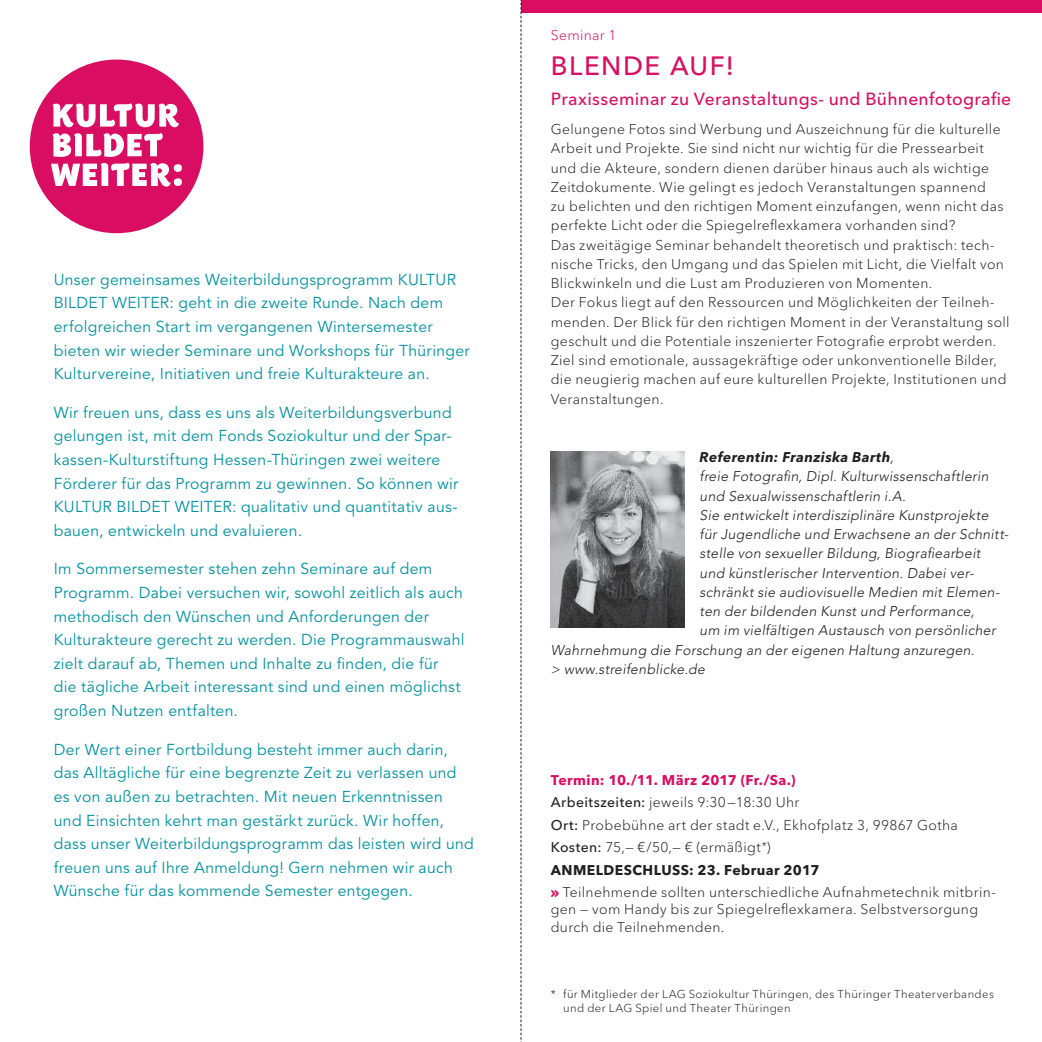
<style>
.page{position:relative;width:1042px;height:1042px;background:#fff}
.page>*{position:absolute;margin:0;border:0;box-sizing:border-box;transform-origin:0 0}
.t1{font:500 26.25px "Avenir Next LT Pro";letter-spacing:.055em;color:#d90e63}
.t2{font:500 17.5px "Avenir Next LT Pro";letter-spacing:.015em;color:#d90e63}
.t3{font:15.75px/23.6px "Avenir LT Std";letter-spacing:.02em;color:#0092a2}
.t4{font:300 14px/19.2px "Avenir Next Pro";letter-spacing:.025em;color:#231f20}
.t5{font:italic 300 14px "Avenir LT Std";letter-spacing:.025em;color:#231f20}
.t6{font:700 14px "Avenir Next LT Pro";letter-spacing:.03em;color:#d90e63}
.t7{font:700 14px "Avenir Next LT Pro";letter-spacing:.03em;color:#231f20}
.t8{font:italic 700 14px "Avenir Next LT Pro";letter-spacing:.025em;color:#231f20}
.t9{font:300 14px "Avenir Next Pro";letter-spacing:.025em;color:#d90e63}
.t10{font:300 11.38px/14px "Avenir Next Pro";letter-spacing:.035em;color:#231f20}
.s1{font-family:"Avenir LT Std";font-weight:300}
.s2{font-family:"Avenir Next LT Pro";font-weight:500}
.s3{font-family:"Chino Display ITC Pro";font-weight:900;color:#d90e63}
</style>
<div class="page">
<div style="left:521px;top:0;width:521px;height:12px;background:#d90e63"></div>
<img style="left:551px;top:451px;width:134px;height:177px">
<div style="left:30px;top:60px;width:173px;height:173px;background:#d90e63;border-radius:50%"></div>
<svg style="left:51px;top:163px;width:131px;height:24px"></svg>
<svg style="left:52px;top:133px;width:111px;height:24px"></svg>
<svg style="left:52px;top:103px;width:127px;height:24px"></svg>
<svg style="left:520px;top:0;width:1px;height:1042px"></svg>
<p class="t3" style="left:54px;top:268px;width:417px">Unser gemeinsames Weiterbildungsprogramm KULTUR BILDET WEITER: geht in die zweite Runde. Nach dem erfolgreichen Start im vergangenen Wintersemester bieten wir wieder Seminare und Workshops für Thüringer Kulturvereine, Initiativen und freie Kulturakteure an.</p>
<p class="t3" style="left:54px;top:401px;width:406px">Wir freuen uns, dass es uns als Weiterbildungsverbund gelungen ist, mit dem Fonds Soziokultur und der Spar&shy;kassen-Kulturstiftung Hessen-Thüringen zwei weitere Förderer für das Programm zu gewinnen. So können wir KULTUR BILDET WEITER: qualitativ und quantitativ aus&shy;bauen, entwickeln und evaluieren.</p>
<p class="t3" style="left:54px;top:557px;width:412px">Im Sommersemester stehen zehn Seminare auf dem Programm. Dabei versuchen wir, sowohl zeitlich als auch methodisch den Wünschen und Anforderungen der Kulturakteure gerecht zu werden. Die Programmauswahl zielt darauf ab, Themen und Inhalte zu finden, die für die tägliche Arbeit interessant sind und einen möglichst großen Nutzen entfalten.</p>
<p class="t3" style="left:54px;top:738px;width:421px">Der Wert einer Fortbildung besteht immer auch darin, das Alltägliche für eine begrenzte Zeit zu verlassen und es von außen zu betrachten. Mit neuen Erkenntnissen und Einsichten kehrt man gestärkt zurück. Wir hoffen, dass unser Weiterbildungsprogramm das leisten wird und freuen uns auf Ihre Anmeldung! Gern nehmen wir auch Wünsche für das kommende Semester entgegen.</p>
<p class="t9" style="left:551px;top:27px;width:67px">Seminar 1</p>
<h1 class="t1" style="left:551px;top:50px;width:185px">BLENDE AUF!</h1>
<p class="t2" style="left:551px;top:88px;width:462px">Praxisseminar zu Veranstaltungs- und Bühnenfotografie</p>
<p class="t4" style="left:551px;top:119px;width:460px">Gelungene Fotos sind Werbung und Auszeichnung für die kulturelle Arbeit und Projekte. Sie sind nicht nur wichtig für die Pressearbeit und die Akteure, sondern dienen darüber hinaus auch als wichtige Zeitdokumente. Wie gelingt es jedoch Veranstaltungen spannend<br>zu belichten und den richtigen Moment einzufangen, wenn nicht das perfekte Licht oder die Spiegelreflexkamera vorhanden sind?<br>Das zweitägige Seminar behandelt theoretisch und praktisch: tech&shy;nische Tricks, den Umgang und das Spielen mit Licht, die Vielfalt von Blickwinkeln und die Lust am Produzieren von Momenten.<br>Der Fokus liegt auf den Ressourcen und Möglichkeiten der Teilneh&shy;menden. Der Blick für den richtigen Moment in der Veranstaltung soll geschult und die Potentiale inszenierter Fotografie erprobt werden.<br>Ziel sind emotionale, aussagekräftige oder unkonventionelle Bilder, die neugierig machen auf eure kulturellen Projekte, Institutionen und Veranstaltungen.</p>
<p class="t8" style="left:699px;top:449px;width:195px">Referentin: Franziska Barth<span class="s1">,</span></p>
<p class="t5" style="left:699px;top:468px;width:290px">freie Fotografin, Dipl. Kulturwissenschaftlerin</p>
<p class="t5" style="left:699px;top:487px;width:208px">und Sexualwissenschaftlerin i.A.</p>
<p class="t5" style="left:699px;top:507px;width:290px">Sie entwickelt interdisziplinäre Kunstprojekte</p>
<p class="t5" style="left:699px;top:526px;width:310px">für Jugendliche und Erwachsene an der Schnitt-</p>
<p class="t5" style="left:699px;top:545px;width:282px">stelle von sexueller Bildung, Biografiearbeit</p>
<p class="t5" style="left:699px;top:564px;width:276px">und künstlerischer Intervention. Dabei ver-</p>
<p class="t5" style="left:699px;top:584px;width:302px">schränkt sie audiovisuelle Medien mit Elemen-</p>
<p class="t5" style="left:699px;top:603px;width:276px">ten der bildenden Kunst und Performance,</p>
<p class="t5" style="left:699px;top:622px;width:297px">um im vielfältigen Austausch von persönlicher</p>
<p class="t5" style="left:551px;top:641px;width:425px">Wahrnehmung die Forschung an der eigenen Haltung anzuregen.</p>
<p class="t5" style="left:551px;top:661px;width:156px">&gt; www.streifenblicke.de</p>
<p class="t6" style="left:551px;top:771px;width:246px">Termin: 10./11. März 2017 (Fr./Sa.)</p>
<p class="t4" style="left:551px;top:791px;width:409px;line-height:22.4px"><span class="s2">Arbeitszeiten:</span> jeweils 9:30—18:30 Uhr<br><span class="s2">Ort:</span> Probebühne art der stadt e.V., Ekhofplatz 3, 99867 Gotha<br><span class="s2">Kosten:</span> 75,— €/50,— € (ermäßigt<sup>*</sup>)</p>
<p class="t7" style="left:551px;top:861px;width:270px">ANMELDESCHLUSS: 23. Februar 2017</p>
<p class="t4" style="left:551px;top:883px;width:447px;line-height:17.5px"><span class="s3">»</span> Teilnehmende sollten unterschiedliche Aufnahmetechnik mitbrin&shy;gen — vom Handy bis zur Spiegelreflexkamera. Selbstversorgung durch die Teilnehmenden.</p>
<p class="t10" style="left:563px;top:987px;width:432px;text-indent:-12px">* für Mitglieder der LAG Soziokultur Thüringen, des Thüringer Theaterverbandes und der LAG Spiel und Theater Thüringen</p>
</div>
